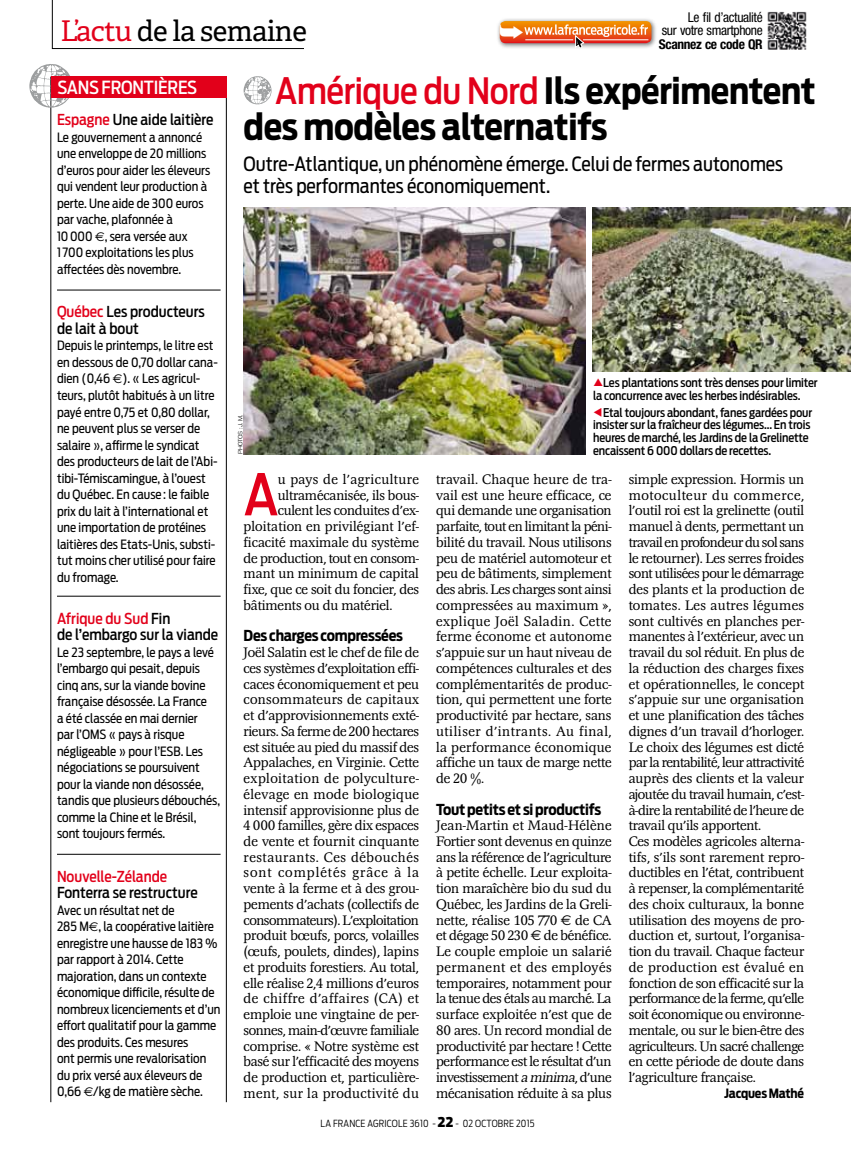
<style>
.page{position:relative;width:851px;height:1149px;background:#fff}
.page>*{position:absolute;margin:0;border:0;box-sizing:border-box;transform-origin:0 0}
.t1{font:500 56.7px "Antenna Cond";color:#e2001a}
.t2{font:700 36px/36px "Antenna Cond";letter-spacing:-.01em;color:#000}
.t3{font:28.5px "Adelle";letter-spacing:-.02em;color:#000}
.t4{font:19.5px/22.5px "Antenna Cond";color:#000}
.t5{font:500 18px "Antenna Cond";letter-spacing:-.01em;color:#fff}
.t6{font:500 15px/16.5px "Antenna Cond";color:#000}
.t7{font:700 15px "Antenna Cond";letter-spacing:-.015em;color:#000}
.t8{font:500 15px "Antenna Cond";letter-spacing:-.01em;color:#e2001a}
.t9{font:300 14.25px/15.8px "Magna EF";letter-spacing:-.01em;color:#000;text-align:justify}
.t10{font:300 14.25px "Magna EF";letter-spacing:.01em;color:#000}
.t11{font:300 14.25px "Magna EF";letter-spacing:.03em;color:#000}
.t12{font:condensed 13.5px/13.5px "Helvetica Neue";letter-spacing:-.03em;color:#000;text-align:right}
.t13{font:700 condensed 13.5px "Helvetica Neue";letter-spacing:-.03em;color:#000}
.t14{font:12.75px/16.5px "Antenna Cond";color:#000}
.t15{font:700 12.75px "Antenna Cond";letter-spacing:-.015em;color:#000}
.t16{font:500 12px/12.8px "Antenna Cond";letter-spacing:-.01em;color:#000}
.t17{font:300 9.75px "Antenna Cond";letter-spacing:.02em;color:#000}
.t18{font:300 6px "Akzidenz Grotesk BE";letter-spacing:-.055em;color:#000;scale:1.08 1}
.s1{color:#e2001a}
.s2{font-weight:500;color:#e2001a}
.s3{font-family:"Euro Sans"}
.s4{font-family:"Euro Sans";font-weight:400}
.s5{font-style:italic}
.s6{font-weight:900;font-size:13.5px}
</style>
<div class="page">
<hr style="left:226px;top:77px;width:1px;height:1024px;background:#000">
<hr style="left:51px;top:77px;width:1px;height:1024px;background:#000">
<svg style="left:52px;top:0;width:252px;height:49px"></svg>
<svg style="left:29px;top:64px;width:44px;height:44px"></svg>
<div style="left:51px;top:77px;width:175px;height:21px;background:#e2001a"></div>
<img style="left:243px;top:208px;width:342px;height:246px">
<svg style="left:243px;top:76px;width:28px;height:28px"></svg>
<hr style="left:57px;top:290px;width:163px;height:1px;background:#000">
<hr style="left:57px;top:595px;width:163px;height:1px;background:#000">
<hr style="left:57px;top:853px;width:163px;height:1px;background:#000">
<div style="left:496px;top:18px;width:161px;height:31px;background:#000;opacity:.55"></div>
<img style="left:767px;top:11px;width:39px;height:39px">
<img style="left:592px;top:208px;width:258px;height:163px">
<svg style="left:499px;top:21px;width:152px;height:28px"></svg>
<p class="t12" style="left:661px;top:10px;width:102px">Le fil d’actualité<br>sur votre smartphone</p>
<p class="t13" style="left:658px;top:36px;width:105px">Scannez ce code QR</p>
<h3 class="t3" style="left:60px;top:13px;width:248px"><span class="s1">L’actu</span> de la semaine</h3>
<p class="t5" style="left:57px;top:77px;width:141px">sans frontières</p>
<h2 class="t2" style="left:243px;top:73px;width:573px;text-indent:32px"><span class="s2">Amérique du Nord</span> Ils expérimentent des modèles alternatifs</h2>
<p class="t6" style="left:57px;top:112px;width:158px"><span class="s1">Espagne</span> Une aide laitière</p>
<p class="t14" style="left:57px;top:129px;width:155px">Le gouvernement a annoncé une enveloppe de 20 millions d’euros pour aider les éleveurs qui vendent leur production à perte. Une aide de 300 euros par vache, plafonnée à<br>10000 <span class="s3">€</span>, sera versée aux<br>1 700 exploitations les plus affectées dès novembre.</p>
<p class="t6" style="left:57px;top:304px;width:149px"><span class="s1">Québec</span> Les producteurs de lait à bout</p>
<p class="t14" style="left:57px;top:337px;width:162px">Depuis le printemps, le litre est en dessous de 0,70 dollar cana&shy;dien (0,46 <span class="s3">€</span>). « Les agricul&shy;teurs, plutôt habitués à un litre payé entre 0,75 et 0,80 dollar, ne peuvent plus se verser de salaire », affirme le syndicat des producteurs de lait de l’Abi&shy;tibi-Témiscamingue, à l’ouest du Québec. En cause : le faible prix du lait à l’international et une importation de protéines laitières des Etats-Unis, substi&shy;tut moins cher utilisé pour faire du fromage.</p>
<p class="t6" style="left:57px;top:609px;width:163px"><span class="s1">Afrique du Sud</span> Fin<br>de l’embargo sur la viande</p>
<p class="t14" style="left:57px;top:643px;width:165px">Le 23 septembre, le pays a levé l’embargo qui pesait, depuis cinq ans, sur la viande bovine française désossée. La France<br>a été classée en mai dernier<br>par l’OMS « pays à risque négligeable » pour l’ESB. Les négociations se poursuivent pour la viande non désossée, tandis que plusieurs débouchés, comme la Chine et le Brésil, sont toujours fermés.</p>
<p class="t8" style="left:57px;top:867px;width:112px">Nouvelle-Zélande</p>
<p class="t6" style="left:57px;top:884px;width:142px">Fonterra se restructure</p>
<p class="t14" style="left:57px;top:901px;width:165px">Avec un résultat net de<br>285 M<span class="s3">€</span>, la coopérative laitière enregistre une hausse de 183 % par rapport à 2014. Cette majoration, dans un contexte économique difficile, résulte de nombreux licenciements et d’un effort qualitatif pour la gamme des produits. Ces mesures<br>ont permis une revalorisation du prix versé aux éleveurs de<br>0,66 <span class="s3">€</span>/kg de matière sèche.</p>
<h3 class="t4" style="left:243px;top:153px;width:540px">Outre-Atlantique, un phénomène émerge. Celui de fermes autonomes et très performantes économiquement.</h3>
<p class="t16" style="left:593px;top:376px;width:226px;text-indent:10px">Les plantations sont très denses pour limiter la concurrence avec les herbes indésirables.</p>
<p class="t16" style="left:593px;top:406px;width:220px"><span class="s1">▼</span>Etal toujours abondant, fanes gardées pour insister sur la fraîcheur des légumes... En trois heures de marché, les Jardins de la Grelinette encaissent 6 000 dollars de recettes.</p>
<p class="t18" style="left:237px;top:454px;width:37px;rotate:-90deg">PHOTOs : J. M.</p>
<h1 class="t1" style="left:243px;top:460px;width:34px">A</h1>
<p class="t11" style="left:278px;top:471px;width:143px">u pays de l’agriculture</p>
<p class="t9" style="left:628px;top:471px;width:177px;text-align:left">simple expression. Hormis un motoculteur du commerce, l’outil roi est la grelinette (outil manuel à dents, permettant un travail en profondeur du sol sans le retourner). Les serres froides sont utilisées pour le démarrage des plants et la production de tomates. Les autres légumes sont cultivés en planches per&shy;manentes à l’extérieur, avec un travail du sol réduit. En plus de la réduction des charges fixes et opérationnelles, le concept s’appuie sur une organisation et une planification des tâches dignes d’un travail d’horloger.<br>Le choix des légumes est dicté par la rentabilité, leur attractivité auprès des clients et la valeur ajoutée du travail humain, c’est&shy;à-dire la rentabilité de l’heure de travail qu’ils apportent.<br>Ces modèles agricoles alterna&shy;tifs, s’ils sont rarement repro&shy;ductibles en l’état, contribuent à repenser, la complémentarité des choix culturaux, la bonne utilisation des moyens de pro&shy;duction et, surtout, l’organisa&shy;tion du travail. Chaque facteur de production est évalué en fonction de son efficacité sur la performance de la ferme, qu’elle soit économique ou environne&shy;mentale, ou sur le bien-être des agriculteurs. Un sacré challenge en cette période de doute dans l’agriculture française.</p>
<p class="t15" style="left:724px;top:1085px;width:81px">Jacques Mathé</p>
<p class="t9" style="left:436px;top:471px;width:177px">travail. Chaque heure de tra&shy;vail est une heure efficace, ce qui demande une organisation parfaite, tout en limitant la péni&shy;bilité du travail. Nous utilisons peu de matériel automoteur et peu de bâtiments, simplement des abris. Les charges sont ainsi compressées au maximum », explique Joël Saladin. Cette ferme économe et autonome s’appuie sur un haut niveau de compétences culturales et des complémentarités de produc&shy;tion, qui permettent une forte productivité par hectare, sans utiliser d’intrants. Au final, la performance économique affiche un taux de marge nette de 20 %.</p>
<p class="t7" style="left:436px;top:799px;width:167px">Tout petits et si productifs</p>
<p class="t9" style="left:436px;top:818px;width:177px">Jean-Martin et Maud-Hélène Fortier sont devenus en quinze ans la référence de l’agriculture à petite échelle. Leur exploita&shy;tion maraîchère bio du sud du Québec, les Jardins de la Greli&shy;nette, réalise 105 770 <span class="s4">E</span> de CA et dégage 50 230 <span class="s4">E</span> de bénéfice.<br>Le couple emploie un salarié permanent et des employés temporaires, notamment pour la tenue des étals au marché. La surface exploitée n’est que de 80 ares. Un record mondial de productivité par hectare ! Cette performance est le résultat d’un investissement <span class="s5">a minima</span>, d’une mécanisation réduite à sa plus</p>
<p class="t9" style="left:278px;top:487px;width:143px">ultramécanisée, ils bous-</p>
<p class="t9" style="left:278px;top:503px;width:143px">culent les conduites d’ex-</p>
<p class="t10" style="left:243px;top:518px;width:177px">ploitation en privilégiant l’ef-</p>
<p class="t9" style="left:243px;top:534px;width:177px">ficacité maximale du système</p>
<p class="t9" style="left:243px;top:550px;width:177px">de production, tout en consom-</p>
<p class="t9" style="left:243px;top:566px;width:177px">mant un minimum de capital</p>
<p class="t9" style="left:243px;top:582px;width:177px">fixe, que ce soit du foncier, des</p>
<p class="t9" style="left:243px;top:597px;width:150px">bâtiments ou du matériel.</p>
<p class="t7" style="left:243px;top:626px;width:161px">Des charges compressées</p>
<p class="t9" style="left:243px;top:644px;width:177px">Joël Salatin est le chef de file de ces systèmes d’exploitation effi&shy;caces économiquement et peu consommateurs de capitaux et d’approvisionnements exté&shy;rieurs. Sa ferme de 200 hectares est située au pied du massif des Appalaches, en Virginie. Cette exploitation de polyculture&shy;élevage en mode biologique intensif approvisionne plus de 4 000 familles, gère dix espaces de vente et fournit cinquante restaurants. Ces débouchés sont complétés grâce à la vente à la ferme et à des grou&shy;pements d’achats (collectifs de consommateurs). L’exploitation produit bœufs, porcs, volailles (œufs, poulets, dindes), lapins et produits forestiers. Au total, elle réalise 2,4 millions d’euros de chiffre d’affaires (CA) et emploie une vingtaine de per&shy;sonnes, main-d’œuvre familiale comprise. « Notre système est basé sur l’efficacité des moyens de production et, particulière&shy;ment, sur la productivité du</p>
<p class="t17" style="left:320px;top:1117px;width:215px">LA FRANCE AGRICOLE 3610 - <span class="s6">22</span> - 02 OCTOBRE 2015</p>
</div>
